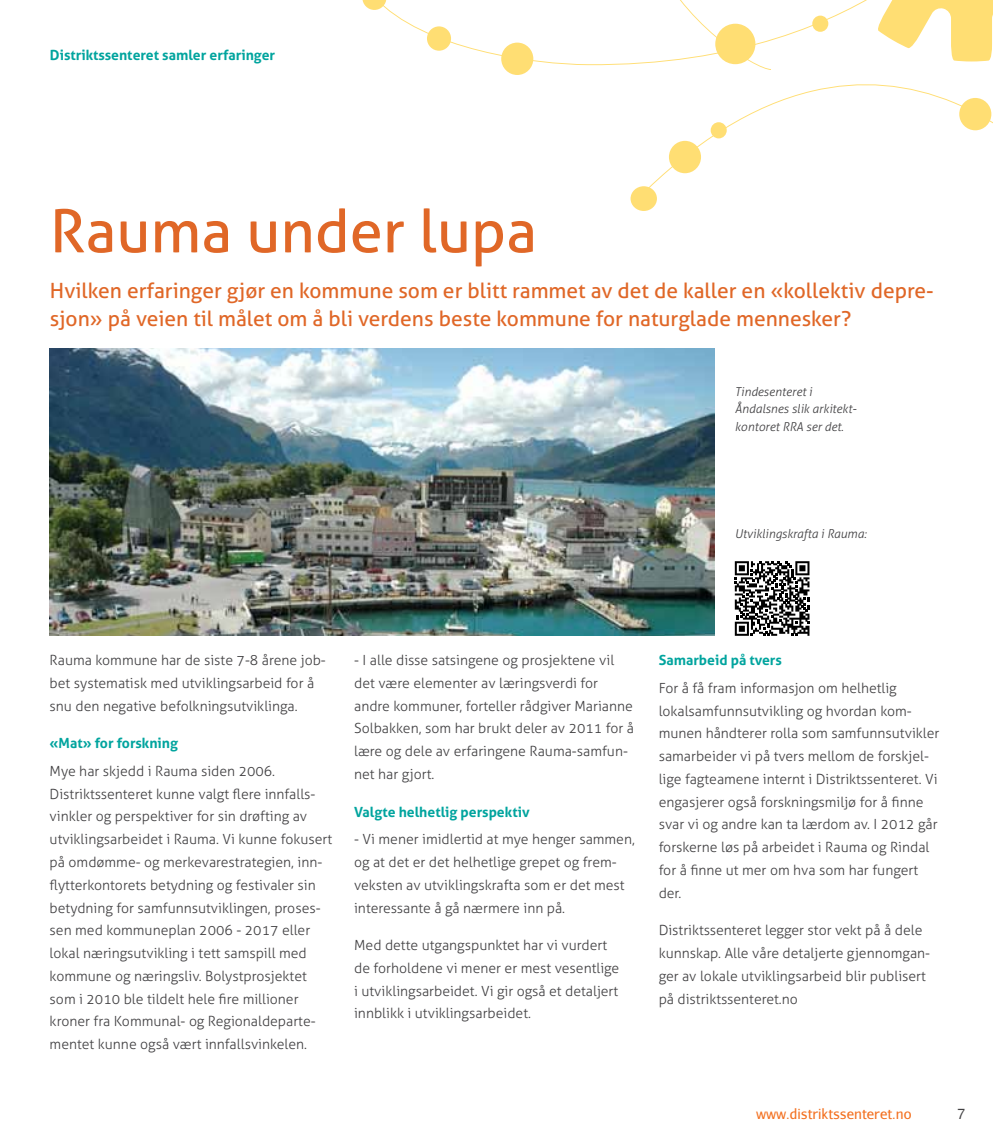
<style>
.page{position:relative;width:993px;height:1141px;background:#fff}
.page>*{position:absolute;margin:0;border:0;box-sizing:border-box;transform-origin:0 0}
.t1{font:59.5px "Aller";color:#e06727}
.t2{font:21px/28px "Aller";color:#e06727}
.t3{font:300 14px/22.8px "Aller";color:#414042}
.t4{font:700 14px "Aller";color:#00a49e}
.t5{font:14px "Aurulent Sans";color:#f37121}
.t6{font:14px "Aurulent Sans";color:#414042}
.t7{font:italic 300 12.25px/17.5px "Aller";color:#414042}
</style>
<div class="page">
<svg style="left:647px;top:84px;width:345px;height:127px"></svg>
<div style="left:501px;top:43px;width:32px;height:32px;background:#ffde73;border-radius:50%"></div>
<div style="left:710px;top:122px;width:16px;height:16px;background:#ffde73;border-radius:50%"></div>
<div style="left:668px;top:141px;width:32px;height:32px;background:#ffde73;border-radius:50%"></div>
<div style="left:958px;top:98px;width:33px;height:32px;background:#ffde73;border-radius:50%"></div>
<div style="left:630px;top:186px;width:26px;height:25px;background:#ffde73;border-radius:50%"></div>
<svg style="left:362px;top:0;width:630px;height:70px"></svg>
<img style="left:50px;top:348px;width:664px;height:288px">
<svg style="left:734px;top:561px;width:75px;height:75px"></svg>
<p class="t4" style="left:50px;top:46px;width:227px">Distriktssenteret samler erfaringer</p>
<h1 class="t1" style="left:50px;top:195px;width:488px">Rauma under lupa</h1>
<h2 class="t2" style="left:50px;top:277px;width:885px">Hvilken erfaringer gjør en kommune som er blitt rammet av det de kaller en «kollektiv depre&shy;sjon» på veien til målet om å bli verdens beste kommune for naturglade mennesker?</h2>
<p class="t7" style="left:734px;top:383px;width:123px">Tindesenteret i<br>Åndalsnes slik arkitekt&shy;kontoret RRA ser det.</p>
<p class="t7" style="left:734px;top:525px;width:133px">Utviklingskrafta i Rauma:</p>
<p class="t3" style="left:50px;top:649px;width:278px">Rauma kommune har de siste 7-8 årene job&shy;bet systematisk med utviklingsarbeid for å snu den negative befolkningsutviklinga.</p>
<p class="t4" style="left:50px;top:735px;width:130px">«Mat» for forskning</p>
<p class="t3" style="left:50px;top:760px;width:284px">Mye har skjedd i Rauma siden 2006.<br>Distriktssenteret kunne valgt flere innfalls&shy;vinkler og perspektiver for sin drøfting av utviklingsarbeidet i Rauma. Vi kunne fokusert på omdømme- og merkevarestrategien, inn&shy;flytterkontorets betydning og festivaler sin betydning for samfunnsutviklingen, proses&shy;sen med kommuneplan 2006 - 2017 eller lokal næringsutvikling i tett samspill med kommune og næringsliv. Bolystprosjektet som i 2010 ble tildelt hele fire millioner kroner fra Kommunal- og Regionaldeparte&shy;mentet kunne også vært innfallsvinkelen.</p>
<p class="t3" style="left:354px;top:649px;width:281px">- I alle disse satsingene og prosjektene vil det være elementer av læringsverdi for andre kommuner, forteller rådgiver Marianne Solbakken, som har brukt deler av 2011 for å lære og dele av erfaringene Rauma-samfun&shy;net har gjort.</p>
<p class="t4" style="left:354px;top:803px;width:177px">Valgte helhetlig perspektiv</p>
<p class="t3" style="left:354px;top:828px;width:282px">- Vi mener imidlertid at mye henger sammen, og at det er det helhetlige grepet og frem&shy;veksten av utviklingskrafta som er det mest interessante å gå nærmere inn på.</p>
<p class="t3" style="left:354px;top:934px;width:266px">Med dette utgangspunktet har vi vurdert de forholdene vi mener er mest vesentlige i utviklingsarbeidet. Vi gir også et detaljert innblikk i utviklingsarbeidet.</p>
<p class="t4" style="left:658px;top:652px;width:125px">Samarbeid på tvers</p>
<p class="t3" style="left:658px;top:677px;width:282px">For å få fram informasjon om helhetlig lokalsamfunnsutvikling og hvordan kom&shy;munen håndterer rolla som samfunnsutvikler samarbeider vi på tvers mellom de forskjel&shy;lige fagteamene internt i Distriktssenteret. Vi engasjerer også forskningsmiljø for å finne svar vi og andre kan ta lærdom av. I 2012 går forskerne løs på arbeidet i Rauma og Rindal for å finne ut mer om hva som har fungert der.</p>
<p class="t3" style="left:658px;top:919px;width:273px">Distriktssenteret legger stor vekt på å dele kunnskap. Alle våre detaljerte gjennomgan&shy;ger av lokale utviklingsarbeid blir publisert på distriktssenteret.no</p>
<p class="t5" style="left:755px;top:1105px;width:157px">www.distriktssenteret.no</p>
<p class="t6" style="left:957px;top:1105px;width:9px">7</p>
</div>
